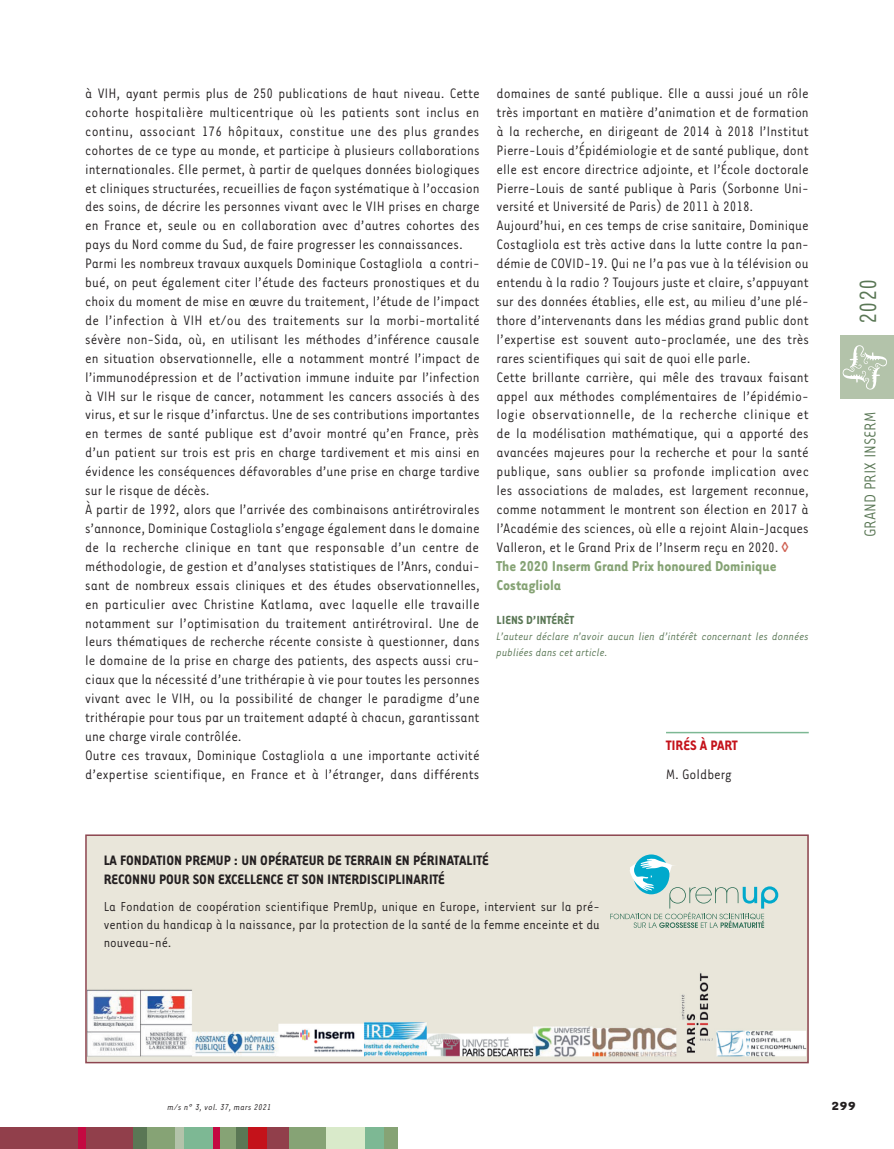
<style>
.page{position:relative;width:894px;height:1149px;background:#fff}
.page>*{position:absolute;margin:0;border:0;box-sizing:border-box;transform-origin:0 0}
.t1{font:27px "Tarzana Narrow";color:#5a7755}
.t2{font:18px "Tarzana Narrow";color:#5a7755}
.t3{font:700 16.5px/18.9px "Tarzana Narrow";color:#86a375}
.t4{font:15.75px/18.9px "Tarzana Narrow";color:#231f20}
.t5{font:700 15.75px/18.9px "Tarzana Narrow";color:#231f20}
.t6{font:700 15.75px "Tarzana Narrow";color:#c4121a}
.t7{font:15px/18px "Tarzana Narrow";color:#231f20;text-align:justify}
.t8{font:700 13.5px "Tarzana Narrow";color:#5a7755}
.t9{font:700 13.5px "Tarzana Wide";color:#231f20}
.t10{font:italic 12.45px/15.9px "Tarzana Narrow";color:#5a7755}
.t11{font:italic 9.75px "Tarzana Narrow";letter-spacing:.025em;color:#231f20}
</style>
<div class="page">
<div style="left:840px;top:335px;width:53px;height:64px;background:#b3c3aa"></div>
<svg style="left:842px;top:345px;width:44px;height:44px"></svg>
<div style="left:0;top:1127px;width:134px;height:21px;background:#913f4b"></div>
<div style="left:133px;top:1127px;width:22px;height:21px;background:#5a7755"></div>
<div style="left:235px;top:1127px;width:13px;height:21px;background:#5a7755"></div>
<div style="left:147px;top:1127px;width:30px;height:21px;background:#86a375"></div>
<div style="left:183px;top:1127px;width:30px;height:21px;background:#7db894"></div>
<div style="left:364px;top:1127px;width:20px;height:21px;background:#7db894"></div>
<div style="left:217px;top:1127px;width:19px;height:21px;background:#86a375"></div>
<div style="left:383px;top:1127px;width:14px;height:21px;background:#86a375"></div>
<div style="left:287px;top:1127px;width:39px;height:21px;background:#86a375"></div>
<div style="left:326px;top:1127px;width:38px;height:21px;background:#d9eaca"></div>
<div style="left:175px;top:1127px;width:9px;height:21px;background:#b3c3aa"></div>
<div style="left:78px;top:1127px;width:7px;height:21px;background:#c40941"></div>
<div style="left:213px;top:1127px;width:6px;height:21px;background:#c40941"></div>
<div style="left:248px;top:1127px;width:27px;height:21px;background:#c4121a"></div>
<div style="left:267px;top:1127px;width:21px;height:21px;background:#913f4b"></div>
<hr style="left:665px;top:731px;width:143px;height:2px;background:#7db894">
<img style="left:88px;top:837px;width:717px;height:223px">
<div style="left:85px;top:834px;width:723px;height:229px;border:2px solid #8d454f"></div>
<svg style="left:632px;top:854px;width:37px;height:40px"></svg>
<svg style="left:610px;top:858px;width:168px;height:69px;background:#cadad2"></svg>
<p class="t4" style="left:85px;top:83px;width:396px">à VIH, ayant permis plus de 250 publications de haut niveau. Cette cohorte hospitalière multicentrique où les patients sont inclus en continu, associant 176 hôpitaux, constitue une des plus grandes cohortes de ce type au monde, et participe à plusieurs collaborations internationales. Elle permet, à partir de quelques données biologiques et cliniques structurées, recueillies de façon systématique à l’occasion des soins, de décrire les personnes vivant avec le VIH prises en charge en France et, seule ou en collaboration avec d’autres cohortes des pays du Nord comme du Sud, de faire progresser les connaissances.<br>Parmi les nombreux travaux auxquels Dominique Costagliola a contri&shy;bué, on peut également citer l’étude des facteurs pronostiques et du choix du moment de mise en œuvre du traitement, l’étude de l’impact de l’infection à VIH et/ou des traitements sur la morbi-mortalité sévère non-Sida, où, en utilisant les méthodes d’inférence causale en situation observationnelle, elle a notamment montré l’impact de l’immunodépression et de l’activation immune induite par l’infection à VIH sur le risque de cancer, notamment les cancers associés à des virus, et sur le risque d’infarctus. Une de ses contributions importantes en termes de santé publique est d’avoir montré qu’en France, près d’un patient sur trois est pris en charge tardivement et mis ainsi en évidence les conséquences défavorables d’une prise en charge tardive sur le risque de décès.<br>À partir de 1992, alors que l’arrivée des combinaisons antirétrovirales s’annonce, Dominique Costagliola s’engage également dans le domaine de la recherche clinique en tant que responsable d’un centre de méthodologie, de gestion et d’analyses statistiques de l’Anrs, condui&shy;sant de nombreux essais cliniques et des études observationnelles, en particulier avec Christine Katlama, avec laquelle elle travaille notamment sur l’optimisation du traitement antirétroviral. Une de leurs thématiques de recherche récente consiste à questionner, dans le domaine de la prise en charge des patients, des aspects aussi cru&shy;ciaux que la nécessité d’une trithérapie à vie pour toutes les personnes vivant avec le VIH, ou la possibilité de changer le paradigme d’une trithérapie pour tous par un traitement adapté à chacun, garantissant une charge virale contrôlée.<br>Outre ces travaux, Dominique Costagliola a une importante activité d’expertise scientifique, en France et à l’étranger, dans différents</p>
<p class="t4" style="left:496px;top:83px;width:314px">domaines de santé publique. Elle a aussi joué un rôle très important en matière d’animation et de formation à la recherche, en dirigeant de 2014 à 2018 l’Institut Pierre-Louis d’Épidémiologie et de santé publique, dont elle est encore directrice adjointe, et l’École doctorale Pierre-Louis de santé publique à Paris (Sorbonne Uni&shy;versité et Université de Paris) de 2011 à 2018.<br>Aujourd’hui, en ces temps de crise sanitaire, Dominique Costagliola est très active dans la lutte contre la pan&shy;démie de COVID-19. Qui ne l’a pas vue à la télévision ou entendu à la radio ? Toujours juste et claire, s’appuyant sur des données établies, elle est, au milieu d’une plé&shy;thore d’intervenants dans les médias grand public dont l’expertise est souvent auto-proclamée, une des très rares scientifiques qui sait de quoi elle parle.<br>Cette brillante carrière, qui mêle des travaux faisant appel aux méthodes complémentaires de l’épidémio&shy;logie observationnelle, de la recherche clinique et de la modélisation mathématique, qui a apporté des avancées majeures pour la recherche et pour la santé publique, sans oublier sa profonde implication avec les associations de malades, est largement reconnue, comme notamment le montrent son élection en 2017 à l’Académie des sciences, où elle a rejoint Alain-Jacques Valleron, et le Grand Prix de l’Inserm reçu en 2020.</p>
<p class="t3" style="left:496px;top:555px;width:281px">The 2020 Inserm Grand Prix honoured Dominique<br>Costagliola</p>
<p class="t8" style="left:496px;top:611px;width:79px">LIENS D’INTÉRÊT</p>
<p class="t10" style="left:496px;top:627px;width:313px">L’auteur déclare n’avoir aucun lien d’intérêt concernant les données publiées dans cet article.</p>
<p class="t6" style="left:665px;top:735px;width:73px">TIRÉ S À PART</p>
<p class="t4" style="left:665px;top:763px;width:67px">M. Goldberg</p>
<p class="t5" style="left:104px;top:849px;width:386px">LA FONDATION PREMUP : UN OPÉRATEUR DE TERRAIN EN PÉRINATALITÉ<br>RECONNU POUR SON EXCELLENCE ET SON INTERDISCIPLINARITÉ</p>
<p class="t7" style="left:104px;top:896px;width:497px">La Fondation de coopération scientifique PremUp, unique en Europe, intervient sur la pré&shy;vention du handicap à la naissance, par la protection de la santé de la femme enceinte et du nouveau-né.</p>
<h1 class="t1" style="left:851px;top:324px;width:47px;rotate:-90deg">2020</h1>
<p class="t2" style="left:858px;top:537px;width:127px;rotate:-90deg">GRAND PRIX INSERM</p>
<p class="t11" style="left:167px;top:1100px;width:105px">m/s n° 3, vol. 37, mars 2021</p>
<p class="t9" style="left:830px;top:1097px;width:26px">299</p>
</div>
